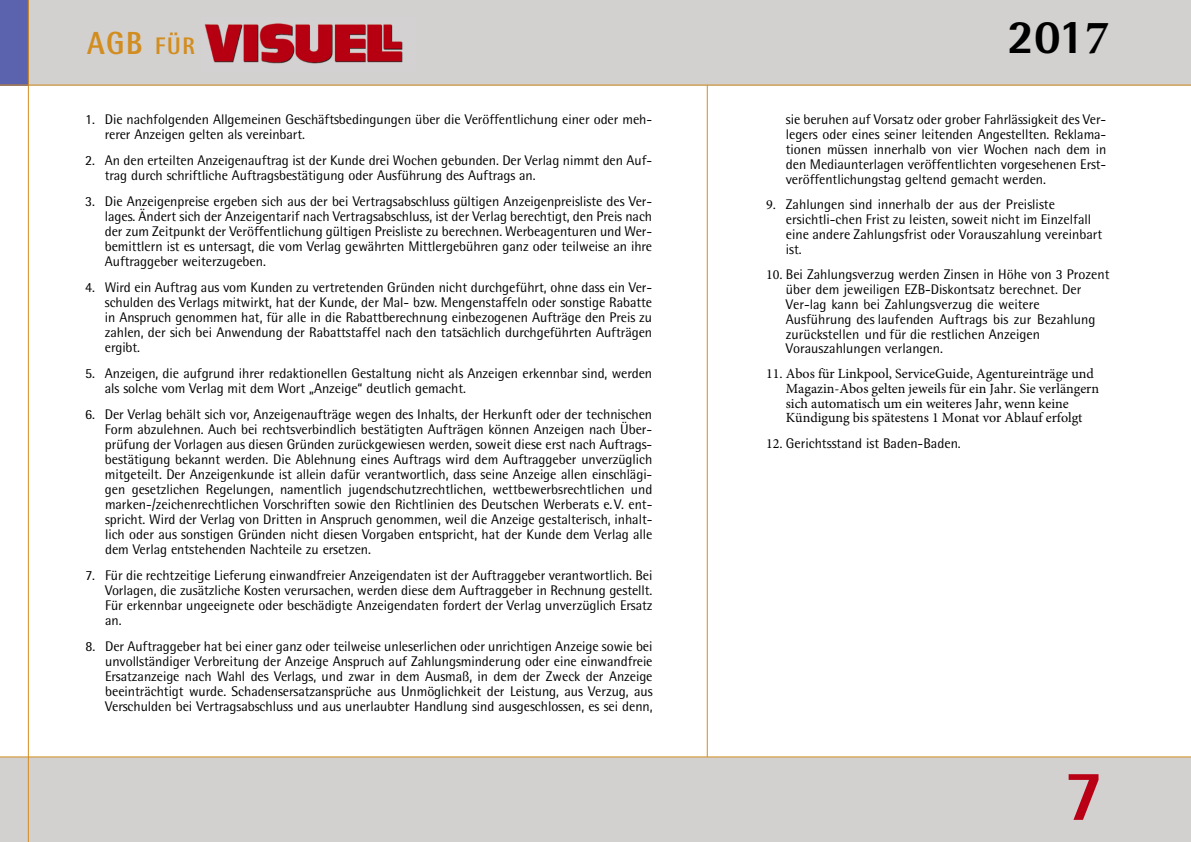
<style>
.page{position:relative;width:1191px;height:842px;background:#fff}
.page>*{position:absolute;margin:0;border:0;box-sizing:border-box;transform-origin:0 0}
.t1{font:800 72px "AT Rotis Semi Sans";color:#ba0014}
.t2{font:800 48px "AT Rotis Semi Sans";color:#000}
.t3{font:800 32px "AT Rotis Semi Sans";color:#d28d20;scale:.9 1}
.t4{font:14px/15px "AT Rotis Semi Sans";letter-spacing:-.005em;color:#000;text-align:justify}
.t5{font:14px/14.8px "Minion Pro";color:#000}
.s1{font-size:24px}
.s2{font-family:"Minion Pro";font-weight:700}
.s3{font-family:"Minion Pro"}
</style>
<div class="page">
<div style="left:0;top:0;width:1191px;height:85px;background:#d3d1d0"></div>
<div style="left:0;top:0;width:28px;height:85px;background:#5b62ae"></div>
<div style="left:0;top:757px;width:1191px;height:85px;background:#d3d1d0"></div>
<hr style="left:28px;top:0;width:1px;height:842px;background:#d28d20">
<hr style="left:0;top:85px;width:1191px;height:1px;background:#d28d20">
<hr style="left:0;top:756px;width:1191px;height:1px;background:#d28d20">
<hr style="left:707px;top:85px;width:1px;height:672px;background:#d28d20">
<img style="left:204px;top:23px;width:199px;height:41px">
<h3 class="t3" style="left:87px;top:31px;width:121px">AGB <span class="s1">FÜR</span></h3>
<p class="t4" style="left:105px;top:114px;width:549px;text-indent:-20px">1. Die nachfolgenden Allgemeinen Geschäftsbedingungen über die Veröffentlichung einer oder meh&shy;rerer Anzeigen gelten als vereinbart.</p>
<p class="t4" style="left:105px;top:155px;width:549px;text-indent:-20px">2. An den erteilten Anzeigenauftrag ist der Kunde drei Wochen gebunden. Der Verlag nimmt den Auf&shy;trag durch schriftliche Auftragsbestätigung oder Ausführung des Auftrags an.</p>
<p class="t4" style="left:105px;top:196px;width:549px;text-indent:-20px">3. Die Anzeigenpreise ergeben sich aus der bei Vertragsabschluss gültigen Anzeigenpreisliste des Ver&shy;lages. Ändert sich der Anzeigentarif nach Vertrags abschluss, ist der Verlag berechtigt, den Preis nach der zum Zeitpunkt der Veröffentlichung gültigen Preisliste zu berechnen. Werbeagen turen und Wer&shy;bemittlern ist es untersagt, die vom Verlag gewährten Mittlergebühren ganz oder teilweise an ihre Auftraggeber weiterzugeben.</p>
<p class="t4" style="left:105px;top:282px;width:549px;text-indent:-20px">4. Wird ein Auftrag aus vom Kunden zu vertretenden Gründen nicht durchgeführt, ohne dass ein Ver&shy;schulden des Verlags mitwirkt, hat der Kunde, der Mal- bzw. Mengenstaffeln oder sonstige Rabatte in Anspruch genommen hat, für alle in die Rabattberechnung einbezogenen Aufträge den Preis zu zahlen, der sich bei Anwendung der Rabattstaffel nach den tatsächlich durchgeführten Aufträgen ergibt.</p>
<p class="t4" style="left:105px;top:367px;width:549px;text-indent:-20px">5. Anzeigen, die aufgrund ihrer redaktionellen Gestaltung nicht als Anzeigen erkennbar sind, werden als solche vom Verlag mit dem Wort „Anzeige“ deutlich gemacht.</p>
<p class="t4" style="left:105px;top:408px;width:549px;text-indent:-20px">6. Der Verlag behält sich vor, Anzeigenaufträge wegen des Inhalts, der Herkunft oder der technischen Form abzulehnen. Auch bei rechtsverbindlich bestätigten Aufträgen können Anzeigen nach Über&shy;prüfung der Vorlagen aus diesen Gründen zurückgewiesen werden, soweit diese erst nach Auftrags&shy;bestätigung bekannt werden. Die Ablehnung eines Auftrags wird dem Auftraggeber unverzüglich mitgeteilt. Der Anzeigenkunde ist allein dafür verantwortlich, dass seine Anzeige allen einschlägi&shy;gen gesetzlichen Regelungen, namentlich jugendschutzrechtlichen, wettbewerbsrechtlichen und marken-/zeichenrechtlichen Vorschriften sowie den Richtlinien des Deutschen Werberats e.V. ent&shy;spricht. Wird der Verlag von Dritten in Anspruch genommen, weil die Anzeige gestalterisch, inhalt&shy;lich oder aus sonstigen Gründen nicht diesen Vorgaben entspricht, hat der Kunde dem Verlag alle dem Verlag entstehenden Nachteile zu ersetzen.</p>
<p class="t4" style="left:105px;top:569px;width:549px;text-indent:-20px">7. Für die rechtzeitige Lieferung einwandfreier Anzeigendaten ist der Auftraggeber verantwortlich. Bei Vorlagen, die zusätzliche Kosten verursachen, werden diese dem Auftraggeber in Rechnung gestellt.<br>Für erkennbar ungeeignete oder beschädigte Anzeigendaten fordert der Verlag unverzüglich Ersatz an.</p>
<p class="t4" style="left:105px;top:640px;width:549px;text-indent:-20px">8. Der Auftraggeber hat bei einer ganz oder teilweise unleserlichen oder unrichtigen Anzeige sowie bei unvollständiger Verbreitung der Anzeige Anspruch auf Zahlungsminderung oder eine einwandfreie Ersatzanzeige nach Wahl des Verlags, und zwar in dem Ausmaß, in dem der Zweck der Anzeige beeinträchtigt wurde. Schadensersatzansprüche aus Unmöglichkeit der Leistung, aus Verzug, aus Verschulden bei Vertragsabschluss und aus unerlaubter Handlung sind ausgeschlossen, es sei denn,</p>
<h2 class="t2" style="left:1007px;top:20px;width:103px">201<span class="s2">7</span></h2>
<p class="t4" style="left:786px;top:113px;width:322px">sie beruhen auf Vorsatz oder grober Fahrlässigkeit des Ver&shy;legers oder eines seiner leitenden Angestellten. Reklama&shy;tionen müssen innerhalb von vier Wochen nach dem in den Mediaunterlagen veröffentlichten vorgesehenen Erst&shy;veröffentlichungstag geltend gemacht werden.</p>
<p class="t4" style="left:786px;top:198px;width:318px;text-align:left;text-indent:-20px"><span class="s3">9.</span> Zahlungen sind innerhalb der aus der Preisliste ersichtli-chen Frist zu leisten, soweit nicht im Einzelfall eine andere Zahlungsfrist oder Vorauszahlung vereinbart ist.</p>
<p class="t4" style="left:786px;top:268px;width:325px;text-align:left;text-indent:-20px"><span class="s3">10.</span> Bei Zahlungsverzug werden Zinsen in Höhe von 3 Prozent über dem jeweiligen EZB-Diskontsatz berechnet. Der Ver-lag kann bei Zahlungsverzug die weitere<br>Ausführung des laufenden Auftrags bis zur Bezahlung zurückstellen und für die restlichen Anzeigen Vorauszahlungen verlangen.</p>
<p class="t5" style="left:786px;top:366px;width:315px;text-indent:-20px">11. Abos für Linkpool, ServiceGuide, Agentureinträge und Magazin-Abos gelten jeweils für ein Jahr. Sie verlängern sich automatisch um ein weiteres Jahr, wenn keine Kündigung bis spätestens 1 Monat vor Ablauf erfolgt</p>
<p class="t4" style="left:766px;top:437px;width:196px"><span class="s3">12.</span> Gerichtsstand ist Baden-Baden.</p>
<h1 class="t1" style="left:1063px;top:770px;width:42px">7</h1>
</div>
